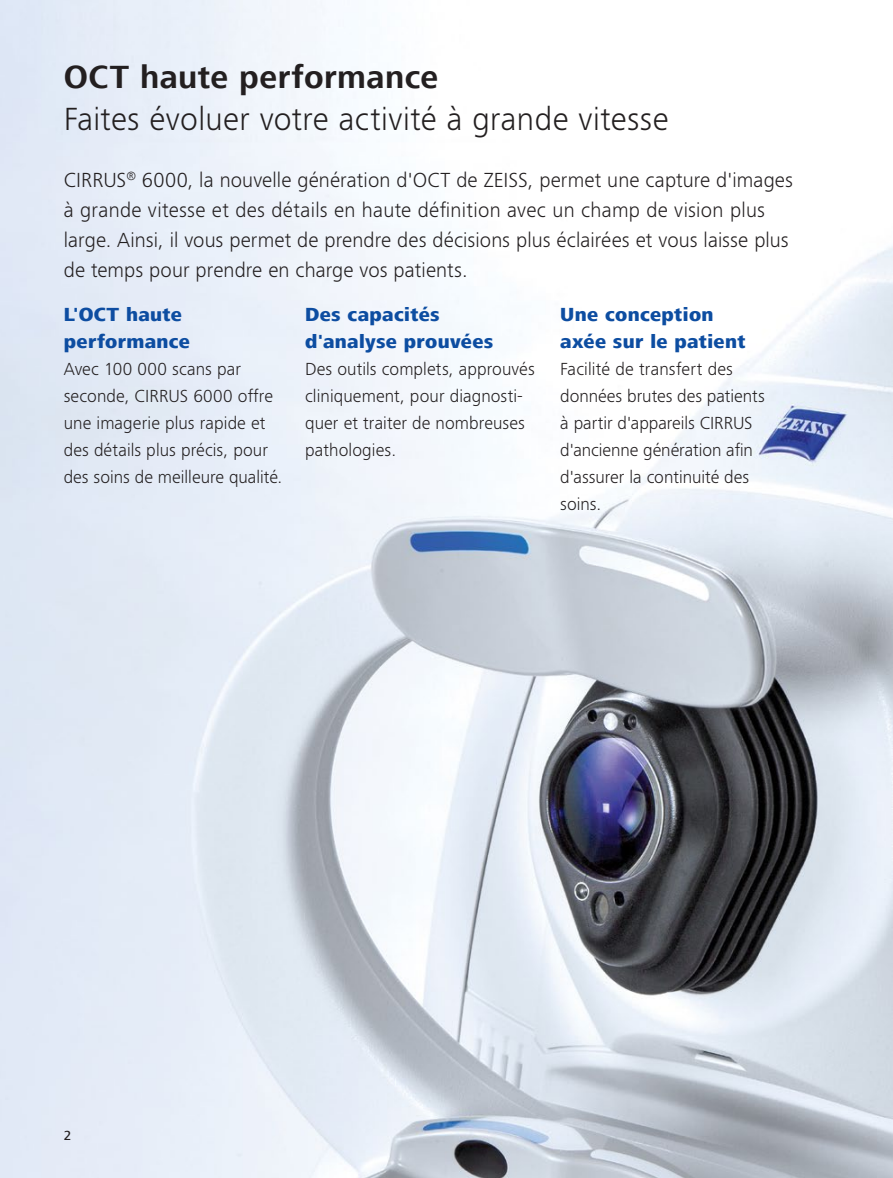
<style>
.page{position:relative;width:893px;height:1178px;background:#fff}
.page>*{position:absolute;margin:0;border:0;box-sizing:border-box;transform-origin:0 0}
.t1{font:300 33px "ZEISS Frutiger Next W1 G";letter-spacing:.015em;color:#231f20}
.t2{font:700 33px "ZEISS Frutiger Next W1 G";letter-spacing:.015em;color:#231f20}
.t3{font:300 21px/30px "ZEISS Frutiger Next W1 G";letter-spacing:.005em;color:#231f20}
.t4{font:800 19.5px/27px "ZEISS Frutiger Next W1 G";letter-spacing:.02em;color:#0d4da1}
.t5{font:300 18px/27px "ZEISS Frutiger Next W1 G";letter-spacing:.005em;color:#231f20}
.t6{font:500 13.5px "ZEISS Frutiger Next W1 G";color:#231f20}
</style>
<div class="page">
<img style="left:0;top:0;width:893px;height:1178px">
<h1 class="t2" style="left:64px;top:58px;width:376px">OCT haute performance</h1>
<h1 class="t1" style="left:64px;top:96px;width:606px">Faites évoluer votre activité à grande vitesse</h1>
<p class="t3" style="left:64px;top:164px;width:731px">CIRRUS<sup>®</sup> 6000, la nouvelle génération d'OCT de ZEISS, permet une capture d'images à grande vitesse et des détails en haute définition avec un champ de vision plus large. Ainsi, il vous permet de prendre des décisions plus éclairées et vous laisse plus de temps pour prendre en charge vos patients.</p>
<p class="t4" style="left:64px;top:302px;width:128px">L'OCT haute performance</p>
<p class="t5" style="left:64px;top:355px;width:220px">Avec 100 000 scans par seconde, CIRRUS 6000 offre une imagerie plus rapide et des détails plus précis, pour des soins de meilleure qualité.</p>
<p class="t4" style="left:305px;top:302px;width:190px">Des capacités d'analyse prouvées</p>
<p class="t5" style="left:305px;top:355px;width:231px">Des outils complets, approuvés cliniquement, pour diagnosti&shy;quer et traiter de nombreuses pathologies.</p>
<p class="t4" style="left:560px;top:302px;width:187px">Une conception axée sur le patient</p>
<p class="t5" style="left:560px;top:355px;width:206px">Facilité de transfert des données brutes des patients à partir d'appareils CIRRUS d'ancienne génération afin d'assurer la continuité des soins.</p>
<p class="t6" style="left:64px;top:1128px;width:9px">2</p>
</div>
